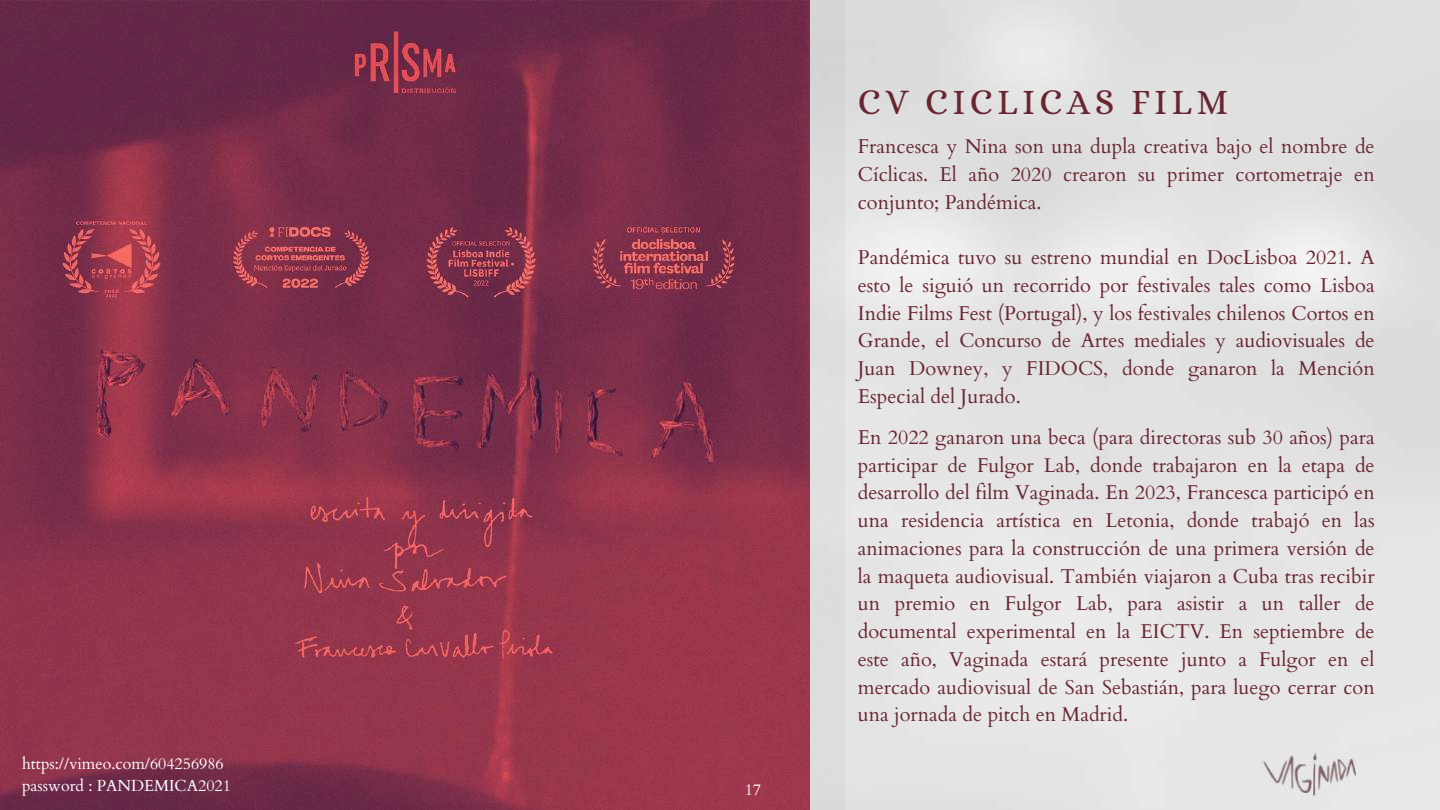
<style>
.page{position:relative;width:1440px;height:810px;background:#fff}
.page>*{position:absolute;margin:0;border:0;box-sizing:border-box;transform-origin:0 0}
.t1{font:36px "Alice";letter-spacing:.12em;color:#692630}
.t2{font:20px/27.8px "Cardo";color:#692630;text-align:justify}
.t3{font:16px/21.8px "Cardo";color:#fff}
.t4{font:16px "Cardo";color:#fdfaf9}
</style>
<div class="page">
<img style="left:1261px;top:751px;width:98px;height:48px">
<img style="left:0;top:0;width:844px;height:810px">
<p class="t3" style="left:22px;top:754px;width:210px">https://vimeo.com/604256986 password : PANDEMICA2021</p>
<p class="t4" style="left:745px;top:780px;width:18px">17</p>
<h1 class="t1" style="left:858px;top:81px;width:372px">CV CICLICAS FILM</h1>
<p class="t2" style="left:858px;top:133px;width:518px">Francesca y Nina son una dupla creativa bajo el nombre de Cíclicas. El año 2020 crearon su primer cortometraje en conjunto; Pandémica.</p>
<p class="t2" style="left:858px;top:244px;width:518px">Pandémica tuvo su estreno mundial en DocLisboa 2021. A esto le siguió un recorrido por festivales tales como Lisboa Indie Films Fest (Portugal), y los festivales chilenos Cortos en Grande, el Concurso de Artes mediales y audiovisuales de Juan Downey, y FIDOCS, donde ganaron la Mención Especial del Jurado.</p>
<p class="t2" style="left:858px;top:424px;width:518px">En 2022 ganaron una beca (para directoras sub 30 años) para participar de Fulgor Lab, donde trabajaron en la etapa de desarrollo del film Vaginada. En 2023, Francesca participó en una residencia artística en Letonia, donde trabajó en las animaciones para la construcción de una primera versión de la maqueta audiovisual. También viajaron a Cuba tras recibir un premio en Fulgor Lab, para asistir a un taller de documental experimental en la EICTV. En septiembre de este año, Vaginada estará presente junto a Fulgor en el mercado audiovisual de San Sebastián, para luego cerrar con una jornada de pitch en Madrid.</p>
</div>
